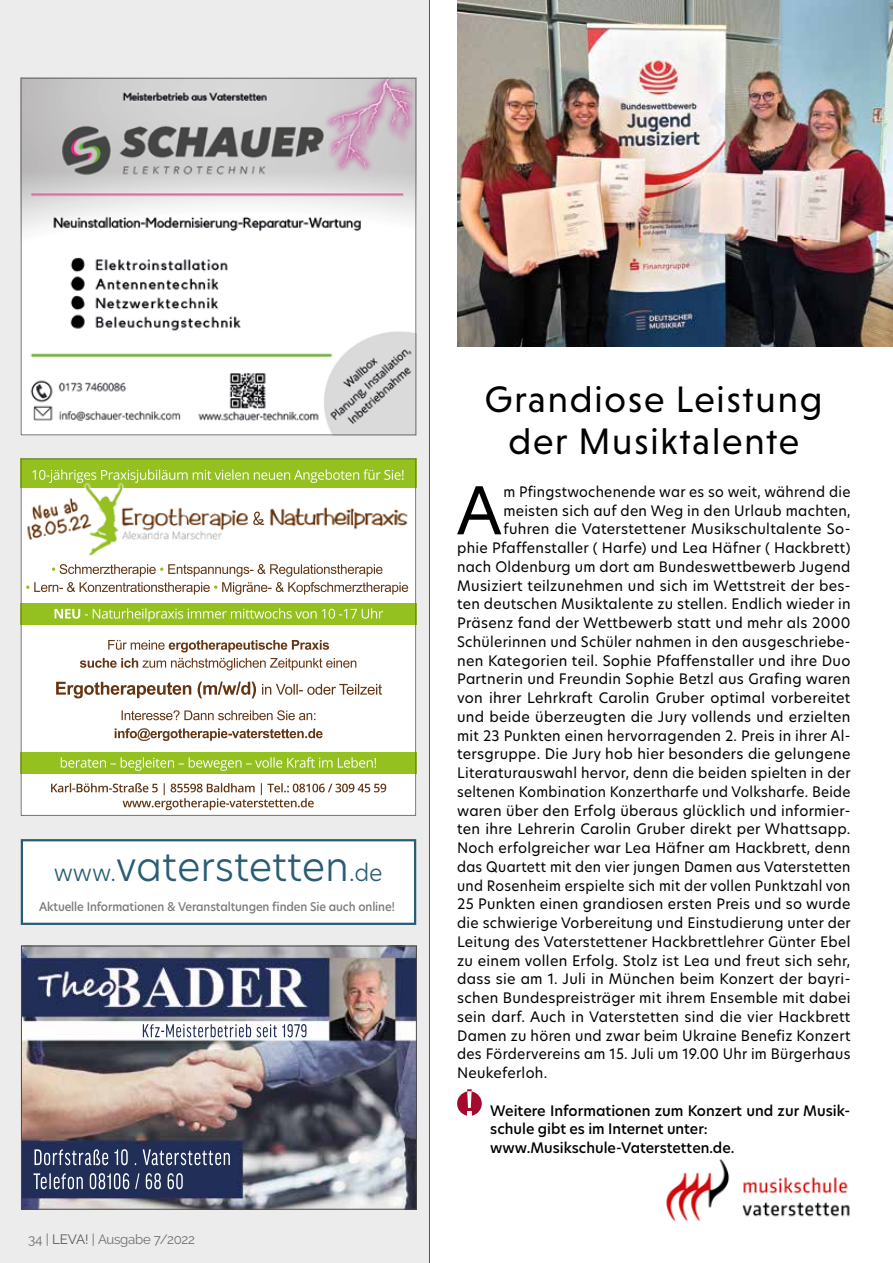
<style>
.page{position:relative;width:893px;height:1263px;background:#fff}
.page>*{position:absolute;margin:0;border:0;box-sizing:border-box;transform-origin:0 0}
.t1{font:64.65px "New Hero";color:#000}
.t2{font:300 40.2px "New Hero";letter-spacing:-.005em;color:#295d75}
.t3{font:37.5px/42px "Niveau Grotesk";letter-spacing:.05em;color:#000;text-align:center}
.t4{font:14.25px "New Hero";letter-spacing:.02em;color:#000}
.t5{font:14.25px "New Hero";letter-spacing:.02em;color:#000;scale:.96 1}
.t6{font:500 14.25px/18.8px "New Hero";color:#000}
.t7{font:14.25px "New Hero";letter-spacing:.02em;color:#000;scale:.95 1}
.t8{font:13.5px "Raleway";letter-spacing:-.02em;color:#6f6f6e}
.t9{font:500 11.85px "New Hero";letter-spacing:-.01em;color:#7b7b7a;scale:.95 1}
.s1{font-size:22.95px}
.s2{color:#565656}
</style>
<div class="page">
<div style="left:0;top:0;width:430px;height:1263px;background:#ececed"></div>
<img style="left:457px;top:0;width:436px;height:347px">
<img style="left:666px;top:1159px;width:184px;height:62px">
<svg style="left:457px;top:1089px;width:25px;height:27px"></svg>
<img style="left:23px;top:488px;width:391px;height:326px">
<img style="left:23px;top:752px;width:391px;height:21px">
<img style="left:23px;top:603px;width:391px;height:22px">
<img style="left:23px;top:461px;width:391px;height:27px">
<div style="left:21px;top:459px;width:395px;height:357px;border:1px solid #6f6f6e"></div>
<img style="left:23px;top:80px;width:391px;height:353px">
<div style="left:21px;top:78px;width:395px;height:357px;border:1px solid #6f6f6e"></div>
<div style="left:21px;top:839px;width:395px;height:86px;background:#fff;border:2px solid #295d75"></div>
<img style="left:23px;top:948px;width:392px;height:259px">
<div style="left:21px;top:946px;width:396px;height:263px;border:1px solid #494948"></div>
<h2 class="t2" style="left:54px;top:838px;width:331px"><span class="s1">www.</span>vaterstetten<span class="s1">.de</span></h2>
<p class="t9" style="left:39px;top:898px;width:376px">Aktuelle Informationen &amp; Veranstaltungen finden Sie auch online!</p>
<p class="t8" style="left:28px;top:1231px;width:168px">34 | <span class="s2">LEVA!</span> | Ausgabe 7/2022</p>
<h3 class="t3" style="left:485px;top:378px;width:339px">Grandiose Leistung der Musiktalente</h3>
<h1 class="t1" style="left:456px;top:466px;width:47px">A</h1>
<p class="t5" style="left:503px;top:482px;width:363px">m Pfingstwochenende war es so weit, während die</p>
<p class="t4" style="left:503px;top:501px;width:349px">meisten sich auf den Weg in den Urlaub machten,</p>
<p class="t4" style="left:503px;top:519px;width:349px">fuhren die Vaterstettener Musikschultalente So-</p>
<p class="t4" style="left:457px;top:538px;width:395px">phie Pfaffenstaller ( Harfe) und Lea Häfner ( Hackbrett)</p>
<p class="t4" style="left:457px;top:557px;width:395px">nach Oldenburg um dort am Bundeswettbewerb Jugend</p>
<p class="t4" style="left:457px;top:576px;width:395px">Musiziert teilzunehmen und sich im Wettstreit der bes-</p>
<p class="t4" style="left:457px;top:594px;width:395px">ten deutschen Musiktalente zu stellen. Endlich wieder in</p>
<p class="t4" style="left:457px;top:613px;width:395px">Präsenz fand der Wettbewerb statt und mehr als 2000</p>
<p class="t4" style="left:457px;top:632px;width:395px">Schülerinnen und Schüler nahmen in den ausgeschriebe-</p>
<p class="t4" style="left:457px;top:651px;width:395px">nen Kategorien teil. Sophie Pfaffenstaller und ihre Duo</p>
<p class="t4" style="left:457px;top:669px;width:395px">Partnerin und Freundin Sophie Betzl aus Grafing waren</p>
<p class="t4" style="left:457px;top:688px;width:395px">von ihrer Lehrkraft Carolin Gruber optimal vorbereitet</p>
<p class="t4" style="left:457px;top:707px;width:395px">und beide überzeugten die Jury vollends und erzielten</p>
<p class="t4" style="left:457px;top:726px;width:395px">mit 23 Punkten einen hervorragenden 2. Preis in ihrer Al-</p>
<p class="t4" style="left:457px;top:744px;width:395px">tersgruppe. Die Jury hob hier besonders die gelungene</p>
<p class="t4" style="left:457px;top:763px;width:395px">Literaturauswahl hervor, denn die beiden spielten in der</p>
<p class="t7" style="left:457px;top:782px;width:416px">seltenen Kombination Konzertharfe und Volksharfe. Beide</p>
<p class="t4" style="left:457px;top:801px;width:395px">waren über den Erfolg überaus glücklich und informier-</p>
<p class="t4" style="left:457px;top:819px;width:395px">ten ihre Lehrerin Carolin Gruber direkt per Whattsapp.</p>
<p class="t4" style="left:457px;top:838px;width:395px">Noch erfolgreicher war Lea Häfner am Hackbrett, denn</p>
<p class="t5" style="left:457px;top:857px;width:411px">das Quartett mit den vier jungen Damen aus Vaterstetten</p>
<p class="t5" style="left:457px;top:876px;width:411px">und Rosenheim erspielte sich mit der vollen Punktzahl von</p>
<p class="t4" style="left:457px;top:894px;width:395px">25 Punkten einen grandiosen ersten Preis und so wurde</p>
<p class="t4" style="left:457px;top:913px;width:395px">die schwierige Vorbereitung und Einstudierung unter der</p>
<p class="t4" style="left:457px;top:932px;width:395px">Leitung des Vaterstettener Hackbrettlehrer Günter Ebel</p>
<p class="t4" style="left:457px;top:951px;width:395px">zu einem vollen Erfolg. Stolz ist Lea und freut sich sehr,</p>
<p class="t4" style="left:457px;top:969px;width:395px">dass sie am 1. Juli in München beim Konzert der bayri-</p>
<p class="t4" style="left:457px;top:988px;width:395px">schen Bundespreisträger mit ihrem Ensemble mit dabei</p>
<p class="t4" style="left:457px;top:1007px;width:395px">sein darf. Auch in Vaterstetten sind die vier Hackbrett</p>
<p class="t4" style="left:457px;top:1026px;width:395px">Damen zu hören und zwar beim Ukraine Benefiz Konzert</p>
<p class="t4" style="left:457px;top:1044px;width:395px">des Fördervereins am 15. Juli um 19.00 Uhr im Bürgerhaus</p>
<p class="t4" style="left:457px;top:1063px;width:92px">Neukeferloh.</p>
<p class="t6" style="left:490px;top:1101px;width:362px">Weitere Informationen zum Konzert und zur Musik&shy;schule gibt es im Internet unter: www.Musikschule-Vaterstetten.de.</p>
</div>
